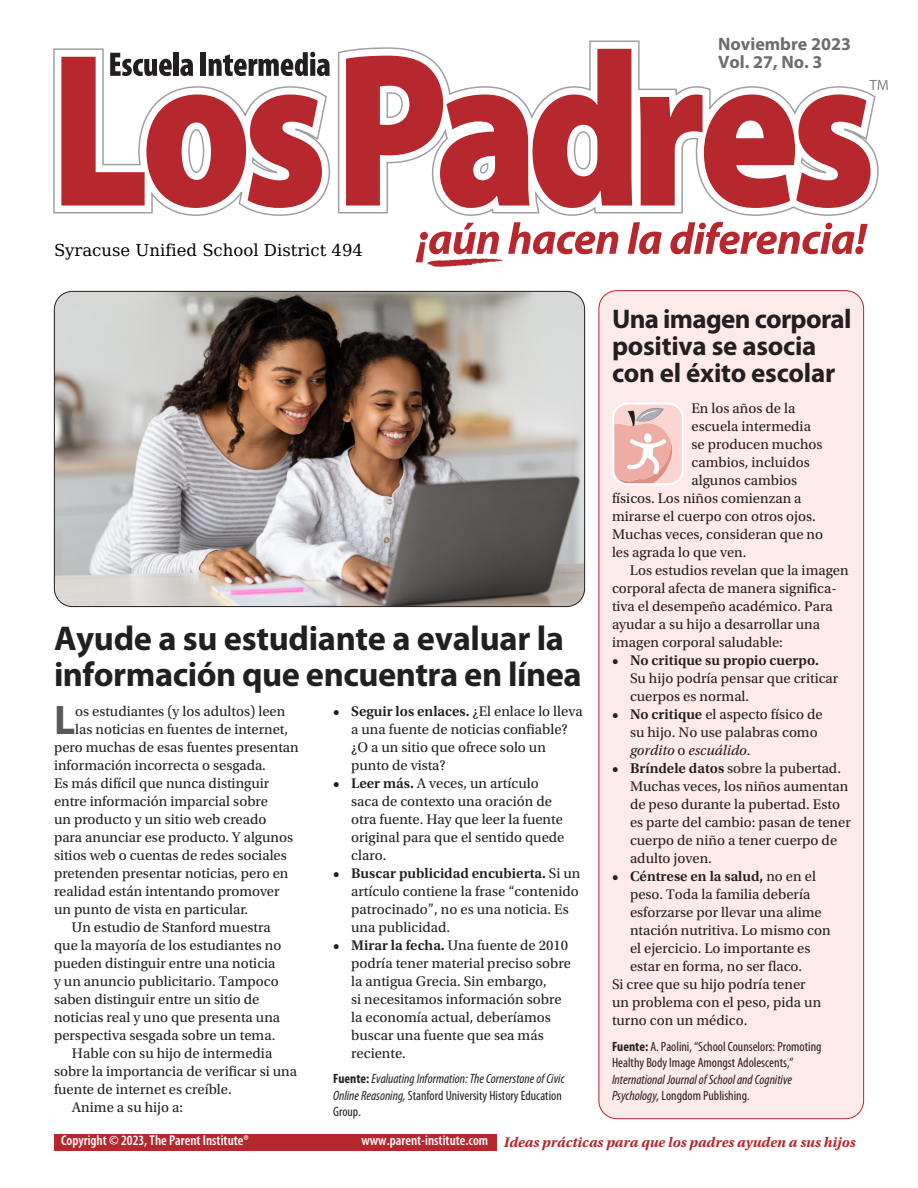
<style>
.page{position:relative;width:918px;height:1188px;background:#fff}
.page>*{position:absolute;margin:0;border:0;box-sizing:border-box;transform-origin:0 0}
.t1{font:700 41.4px "Myriad Pro";color:#57585a}
.t2{font:700 34.5px/36px "Myriad Pro";letter-spacing:-.015em;color:#231f20}
.t3{font:700 27px/27px "Myriad Pro";letter-spacing:-.01em;color:#231f20}
.t4{font:700 18px/18px "Myriad Pro";color:#6c6d70}
.t5{font:16.5px "DejaVu Math Te X Gyre";color:#000}
.t6{font:14.7px/18px "Utopia Std";color:#231f20}
.t7{font:italic 700 14.7px "Utopia Std";color:#b6282d}
.t8{font:600 14.7px "Utopia Std";color:#231f20}
.t9{font:600 condensed 14.25px "Myriad Pro";color:#fff}
.t10{font:italic condensed 13.5px/16.5px "Myriad Pro";color:#231f20}
.t11{font:condensed 13.5px/16.5px "Myriad Pro";color:#231f20}
.s1{font-weight:600}
.s2{font-weight:700;font-style:normal}
.s3{font-style:normal}
.s4{font-style:italic}
.s5{font-weight:400}
.s6{font-weight:700}
.s7{font-family:"Myriad Pro";font-weight:600;font-style:normal;font-stretch:condensed;font-size:14.25px;color:#fff}
</style>
<div class="page">
<svg style="left:416px;top:222px;width:202px;height:45px"></svg>
<svg style="left:628px;top:222px;width:34px;height:32px"></svg>
<svg style="left:670px;top:222px;width:198px;height:32px"></svg>
<svg style="left:53px;top:40px;width:807px;height:176px"></svg>
<svg style="left:346px;top:49px;width:286px;height:159px"></svg>
<svg style="left:61px;top:52px;width:269px;height:156px"></svg>
<svg style="left:640px;top:80px;width:248px;height:128px"></svg>
<div style="left:599px;top:291px;width:265px;height:828px;background:#feeae8;border-radius:18px"></div>
<div style="left:54px;top:1134px;width:442px;height:16px;background:#b6282d"></div>
<svg style="left:612px;top:403px;width:72px;height:82px;background:#f0c6c2"></svg>
<img style="left:54px;top:291px;width:531px;height:316px">
<p class="t4" style="left:718px;top:34px;width:134px">Noviembre 2023<br>Vol. 27, No. 3</p>
<p class="t5" style="left:54px;top:243px;width:311px">Syracuse Unified School District 494</p>
<h2 class="t2" style="left:54px;top:619px;width:529px">Ayude a su estudiante a evaluar la información que encuentra en línea</h2>
<h1 class="t1" style="left:54px;top:693px;width:23px">L</h1>
<p class="t6" style="left:75px;top:702px;width:212px">os estudiantes (y los adultos) leen</p>
<p class="t6" style="left:75px;top:720px;width:214px">las noticias en fuentes de internet,</p>
<p class="t6" style="left:54px;top:738px;width:246px">pero muchas de esas fuentes presentan</p>
<p class="t6" style="left:54px;top:756px;width:213px">información incorrecta o sesgada.</p>
<p class="t6" style="left:54px;top:774px;width:217px">Es más difícil que nunca distinguir</p>
<p class="t6" style="left:54px;top:792px;width:216px">entre información imparcial sobre</p>
<p class="t6" style="left:54px;top:810px;width:214px">un producto y un sitio web creado</p>
<p class="t6" style="left:54px;top:828px;width:241px">para anunciar ese producto. Y algunos</p>
<p class="t6" style="left:54px;top:846px;width:234px">sitios web o cuentas de redes sociales</p>
<p class="t6" style="left:54px;top:864px;width:236px">pretenden presentar noticias, pero en</p>
<p class="t6" style="left:54px;top:882px;width:227px">realidad están intentando promover</p>
<p class="t6" style="left:54px;top:900px;width:196px">un punto de vista en particular.</p>
<p class="t6" style="left:72px;top:918px;width:200px">Un estudio de Stanford muestra</p>
<p class="t6" style="left:54px;top:936px;width:229px">que la mayoría de los estudiantes no</p>
<p class="t6" style="left:54px;top:954px;width:223px">pueden distinguir entre una noticia</p>
<p class="t6" style="left:54px;top:972px;width:226px">y un anuncio publicitario. Tampoco</p>
<p class="t6" style="left:54px;top:990px;width:207px">saben distinguir entre un sitio de</p>
<p class="t6" style="left:54px;top:1008px;width:228px">noticias real y uno que presenta una</p>
<p class="t6" style="left:54px;top:1026px;width:223px">perspectiva sesgada sobre un tema.</p>
<p class="t6" style="left:72px;top:1044px;width:202px">Hable con su hijo de intermedia</p>
<p class="t6" style="left:54px;top:1062px;width:245px">sobre la importancia de verificar si una</p>
<p class="t6" style="left:54px;top:1080px;width:179px">fuente de internet es creíble.</p>
<p class="t6" style="left:72px;top:1098px;width:113px">Anime a su hijo a:</p>
<p class="t6" style="left:351px;top:702px;width:233px;text-indent:-18px"><span class="s1">• Seguir los enlaces.</span> ¿El enlace lo lleva a una fuente de noticias confiable? ¿O a un sitio que ofrece solo un punto de vista?</p>
<p class="t6" style="left:351px;top:774px;width:215px;text-indent:-18px"><span class="s1">• Leer más.</span> A veces, un artículo saca de contexto una oración de otra fuente. Hay que leer la fuente original para que el sentido quede claro.</p>
<p class="t6" style="left:351px;top:864px;width:231px;text-indent:-18px"><span class="s1">• Buscar publicidad encubierta.</span> Si un artículo contiene la frase “contenido patrocinado”, no es una noticia. Es una publicidad.</p>
<p class="t6" style="left:351px;top:936px;width:221px;text-indent:-18px"><span class="s1">• Mirar la fecha.</span> Una fuente de 2010 podría tener material preciso sobre la antigua Grecia. Sin embargo,<br>si necesitamos información sobre la economía actual, deberíamos buscar una fuente que sea más reciente.</p>
<p class="t10" style="left:333px;top:1070px;width:233px"><span class="s2">Fuente:</span> Evaluating Information: The Cornerstone of Civic<br>Online Reasoning, <span class="s3">Stanford University History Education<br>Group.</span></p>
<h3 class="t3" style="left:612px;top:304px;width:241px">Una imagen corporal positiva se asocia con el éxito escolar</h3>
<p class="t6" style="left:692px;top:400px;width:105px">En los años de la</p>
<p class="t6" style="left:692px;top:418px;width:121px">escuela intermedia</p>
<p class="t6" style="left:692px;top:436px;width:133px">se producen muchos</p>
<p class="t6" style="left:692px;top:454px;width:120px">cambios, incluidos</p>
<p class="t6" style="left:692px;top:472px;width:107px">algunos cambios</p>
<p class="t6" style="left:612px;top:490px;width:191px">físicos. Los niños comienzan a</p>
<p class="t6" style="left:612px;top:508px;width:205px">mirarse el cuerpo con otros ojos.</p>
<p class="t6" style="left:612px;top:526px;width:213px">Muchas veces, consideran que no</p>
<p class="t6" style="left:612px;top:544px;width:136px">les agrada lo que ven.</p>
<p class="t6" style="left:630px;top:562px;width:220px">Los estudios revelan que la imagen</p>
<p class="t6" style="left:612px;top:580px;width:226px">corporal afecta de manera significa-</p>
<p class="t6" style="left:612px;top:598px;width:222px">tiva el desempeño académico. Para</p>
<p class="t6" style="left:612px;top:616px;width:210px">ayudar a su hijo a desarrollar una</p>
<p class="t6" style="left:612px;top:634px;width:172px">imagen corporal saludable:</p>
<p class="t8" style="left:612px;top:652px;width:208px">• No critique su propio cuerpo.</p>
<p class="t6" style="left:630px;top:670px;width:210px">Su hijo podría pensar que criticar cuerpos es normal.</p>
<p class="t6" style="left:630px;top:706px;width:194px;text-indent:-18px"><span class="s1">• No critique</span> el aspecto físico de su hijo. No use palabras como <span class="s4">gordito</span> o <span class="s4">escuálido</span>.</p>
<p class="t6" style="left:630px;top:760px;width:222px;text-indent:-18px"><span class="s1">• Bríndele datos</span> sobre la pubertad.<br>Muchas veces, los niños aumentan de peso durante la pubertad. Esto es parte del cambio: pasan de tener cuerpo de niño a tener cuerpo de adulto joven.</p>
<p class="t8" style="left:612px;top:868px;width:205px">• Céntrese en la salud, <span class="s5">no en el</span></p>
<p class="t6" style="left:630px;top:886px;width:182px">peso. Toda la familia debería</p>
<p class="t6" style="left:630px;top:904px;width:193px">esforzarse por llevar una alime</p>
<p class="t6" style="left:630px;top:922px;width:202px">ntación nutritiva. Lo mismo con</p>
<p class="t6" style="left:630px;top:940px;width:182px">el ejercicio. Lo importante es</p>
<p class="t6" style="left:630px;top:958px;width:174px">estar en forma, no ser flaco.</p>
<p class="t6" style="left:612px;top:976px;width:195px">Si cree que su hijo podría tener</p>
<p class="t6" style="left:612px;top:994px;width:211px">un problema con el peso, pida un</p>
<p class="t6" style="left:612px;top:1012px;width:137px">turno con un médico.</p>
<p class="t11" style="left:612px;top:1038px;width:211px"><span class="s6">Fuente:</span> A. Paolini, “School Counselors: Promoting<br>Healthy Body Image Amongst Adolescents,”</p>
<p class="t10" style="left:612px;top:1071px;width:182px">International Journal of School and Cognitive<br>Psychology, <span class="s3">Longdom Publishing.</span></p>
<p class="t9" style="left:61px;top:1132px;width:189px">Copyright © 2023, The Parent Institute®</p>
<p class="t7" style="left:361px;top:1134px;width:496px"><span class="s7">www.parent-institute.com</span> Ideas prácticas para que los padres ayuden a sus hijos</p>
</div>
